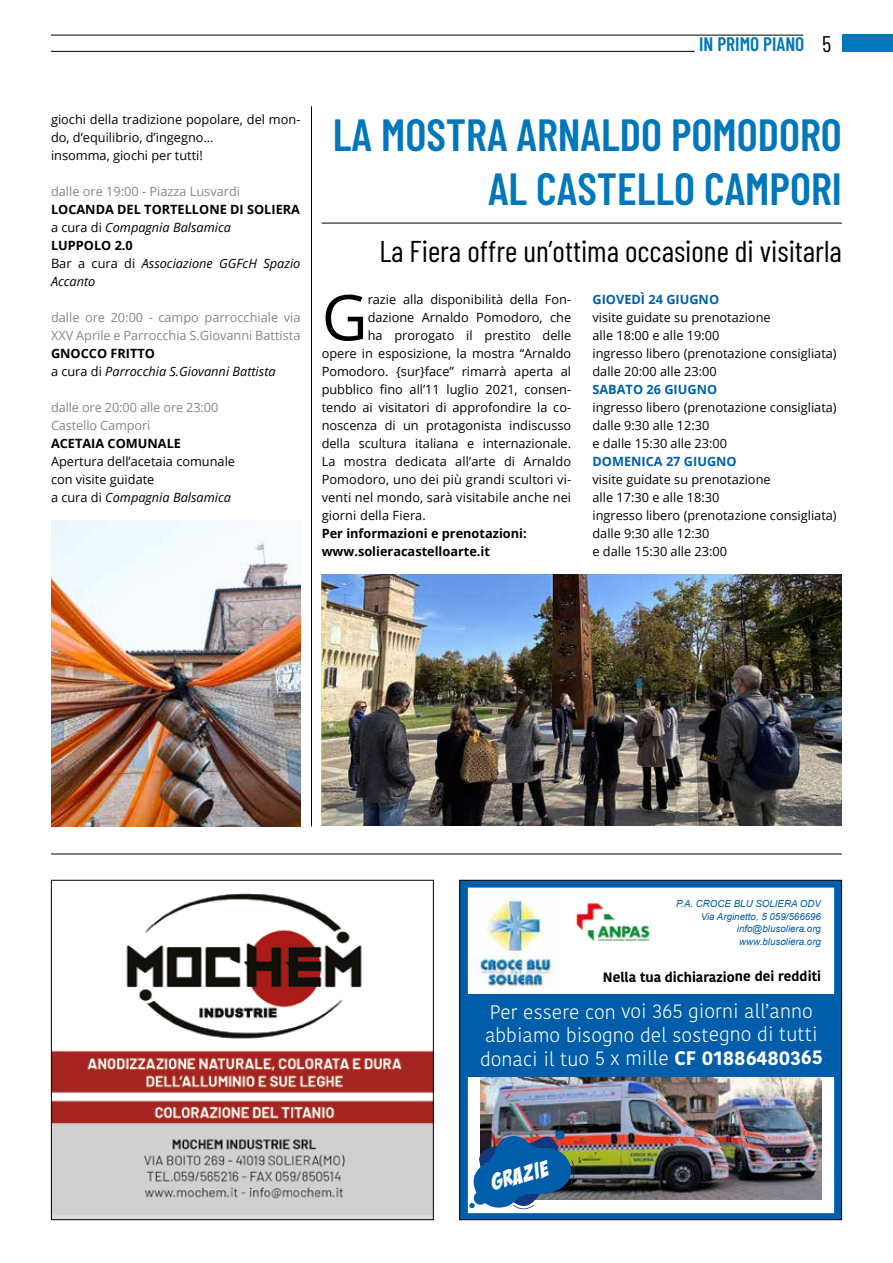
<style>
.page{position:relative;width:893px;height:1263px;background:#fff}
.page>*{position:absolute;margin:0;border:0;box-sizing:border-box;transform-origin:0 0}
.t1{font:63.15px "Open Sans";color:#000}
.t2{font:600 45px/54px "Barlow Condensed";color:#0077ba;text-align:right}
.t3{font:30px "Barlow Condensed";color:#000}
.t4{font:22.5px "Bada Boom BB";color:#fff}
.t5{font:300 19.5px/23.5px "Kohinoor Devanagari";letter-spacing:-.005em;color:#fff;text-align:center}
.t6{font:600 19.5px "Barlow Condensed";color:#0077ba}
.t7{font:700 13.5px "Kohinoor Devanagari";letter-spacing:-.01em;color:#000}
.t8{font:12.75px/18px "Open Sans";color:#000}
.t9{font:italic 12.75px/18px "Open Sans";color:#000}
.t10{font:12.75px/18px "Open Sans";color:#878787}
.t11{font:700 12.75px/18px "Open Sans";color:#000}
.t12{font:700 12.75px "Open Sans";color:#005fa8}
.t13{font:italic 9.75px/12.8px "Arial";color:#005da9;text-align:right}
.s1{font-weight:400;font-size:22.5px;color:#000}
.s2{font-weight:700;font-style:normal}
.s3{font-style:normal}
.s4{font-style:italic}
.s5{font-weight:700}
</style>
<div class="page">
<img style="left:53px;top:893px;width:379px;height:322px">
<div style="left:51px;top:880px;width:383px;height:340px;border:1px solid #000"></div>
<img style="left:461px;top:882px;width:379px;height:336px">
<img style="left:470px;top:889px;width:92px;height:100px">
<img style="left:576px;top:902px;width:76px;height:41px">
<svg style="left:555px;top:1130px;width:10px;height:10px"></svg>
<img style="left:468px;top:1133px;width:118px;height:76px">
<div style="left:459px;top:880px;width:383px;height:340px;border:1px solid #000"></div>
<hr style="left:51px;top:854px;width:791px;height:1px;background:#000">
<hr style="left:51px;top:35px;width:752px;height:1px;background:#000">
<hr style="left:51px;top:51px;width:644px;height:1px;background:#000">
<div style="left:842px;top:35px;width:51px;height:17px;background:#0077ba"></div>
<hr style="left:322px;top:223px;width:520px;height:1px;background:#000">
<img style="left:322px;top:574px;width:520px;height:251px">
<hr style="left:311px;top:106px;width:1px;height:720px;background:#000">
<img style="left:51px;top:520px;width:249px;height:306px">
<h3 class="t6" style="left:699px;top:31px;width:134px">IN PRIMO PIANO <span class="s1">5</span></h3>
<p class="t8" style="left:51px;top:110px;width:251px">giochi della tradizione popolare, del mon&shy;do, d’equilibrio, d’ingegno...<br>insomma, giochi per tutti!</p>
<p class="t10" style="left:51px;top:182px;width:191px">dalle ore 19:00 - Piazza Lusvardi</p>
<p class="t9" style="left:51px;top:200px;width:251px"><span class="s2">LOCANDA DEL TORTELLONE DI SOLIERA </span><span class="s3">a cura di</span> Compagnia Balsamica<br><span class="s2">LUPPOLO 2.0<br></span><span class="s3">Bar a cura di</span> Associazione GGFcH Spazio<br>Accanto</p>
<p class="t10" style="left:51px;top:308px;width:251px">dalle ore 20:00 - campo parrocchiale via<br>XXV Aprile e Parrocchia S.Giovanni Battista</p>
<p class="t9" style="left:51px;top:344px;width:226px"><span class="s2">GNOCCO FRITTO<br></span><span class="s3">a cura di</span> Parrocchia S.Giovanni Battista</p>
<p class="t10" style="left:51px;top:398px;width:169px">dalle ore 20:00 alle ore 23:00<br>Castello Campori</p>
<p class="t11" style="left:51px;top:434px;width:132px">ACETAIA COMUNALE</p>
<p class="t8" style="left:51px;top:452px;width:186px">Apertura dell’acetaia comunale con visite guidate<br>a cura di <span class="s4">Compagnia Balsamica</span></p>
<h2 class="t2" style="left:333px;top:105px;width:510px">LA MOSTRA ARNALDO POMODORO<br>AL CASTELLO CAMPORI</h2>
<h3 class="t3" style="left:379px;top:230px;width:464px">La Fiera offre un’ottima occasione di visitarla</h3>
<h1 class="t1" style="left:322px;top:274px;width:47px">G</h1>
<p class="t8" style="left:368px;top:290px;width:205px">razie alla disponibilità della Fon-</p>
<p class="t8" style="left:368px;top:308px;width:205px">dazione Arnaldo Pomodoro, che</p>
<p class="t8" style="left:368px;top:326px;width:205px">ha prorogato il prestito delle</p>
<p class="t8" style="left:322px;top:344px;width:251px">opere in esposizione, la mostra “Arnaldo</p>
<p class="t8" style="left:322px;top:362px;width:251px">Pomodoro. {sur}face” rimarrà aperta al</p>
<p class="t8" style="left:322px;top:380px;width:251px">pubblico fino all’11 luglio 2021, consen-</p>
<p class="t8" style="left:322px;top:398px;width:251px">tendo ai visitatori di approfondire la co-</p>
<p class="t8" style="left:322px;top:416px;width:251px">noscenza di un protagonista indiscusso</p>
<p class="t8" style="left:322px;top:434px;width:251px">della scultura italiana e internazionale.</p>
<p class="t8" style="left:322px;top:452px;width:251px">La mostra dedicata all’arte di Arnaldo</p>
<p class="t8" style="left:322px;top:470px;width:251px">Pomodoro, uno dei più grandi scultori vi-</p>
<p class="t8" style="left:322px;top:488px;width:251px">venti nel mondo, sarà visitabile anche nei</p>
<p class="t8" style="left:322px;top:506px;width:106px">giorni della Fiera.</p>
<p class="t11" style="left:322px;top:524px;width:206px">Per informazioni e prenotazioni: www.solieracastelloarte.it</p>
<p class="t12" style="left:592px;top:291px;width:128px">GIOVEDÌ 24 GIUGNO</p>
<p class="t8" style="left:592px;top:308px;width:246px">visite guidate su prenotazione<br>alle 18:00 e alle 19:00<br>ingresso libero (prenotazione consigliata) dalle 20:00 alle 23:00</p>
<p class="t12" style="left:592px;top:381px;width:126px">SABATO 26 GIUGNO</p>
<p class="t8" style="left:592px;top:398px;width:246px">ingresso libero (prenotazione consigliata) dalle 9:30 alle 12:30<br>e dalle 15:30 alle 23:00</p>
<p class="t12" style="left:592px;top:453px;width:146px">DOMENICA 27 GIUGNO</p>
<p class="t8" style="left:592px;top:470px;width:246px">visite guidate su prenotazione<br>alle 17:30 e alle 18:30<br>ingresso libero (prenotazione consigliata) dalle 9:30 alle 12:30<br>e dalle 15:30 alle 23:00</p>
<p class="t13" style="left:676px;top:897px;width:146px">P.A. CROCE BLU SOLIERA ODV<br>Via Arginetto, 5 059/566696 info@blusoliera.org www.blusoliera.org</p>
<p class="t7" style="left:603px;top:965px;width:220px">Nella tua dichiarazione dei redditi</p>
<h3 class="t5" style="left:480px;top:1000px;width:344px">Per essere con voi 365 giorni all’anno abbiamo bisogno del sostegno di tutti donaci il tuo 5 x mille <span class="s5">CF 01886480365</span></h3>
<h3 class="t4" style="left:489px;top:1171px;width:59px;rotate:-15deg">GRAZIE</h3>
</div>
